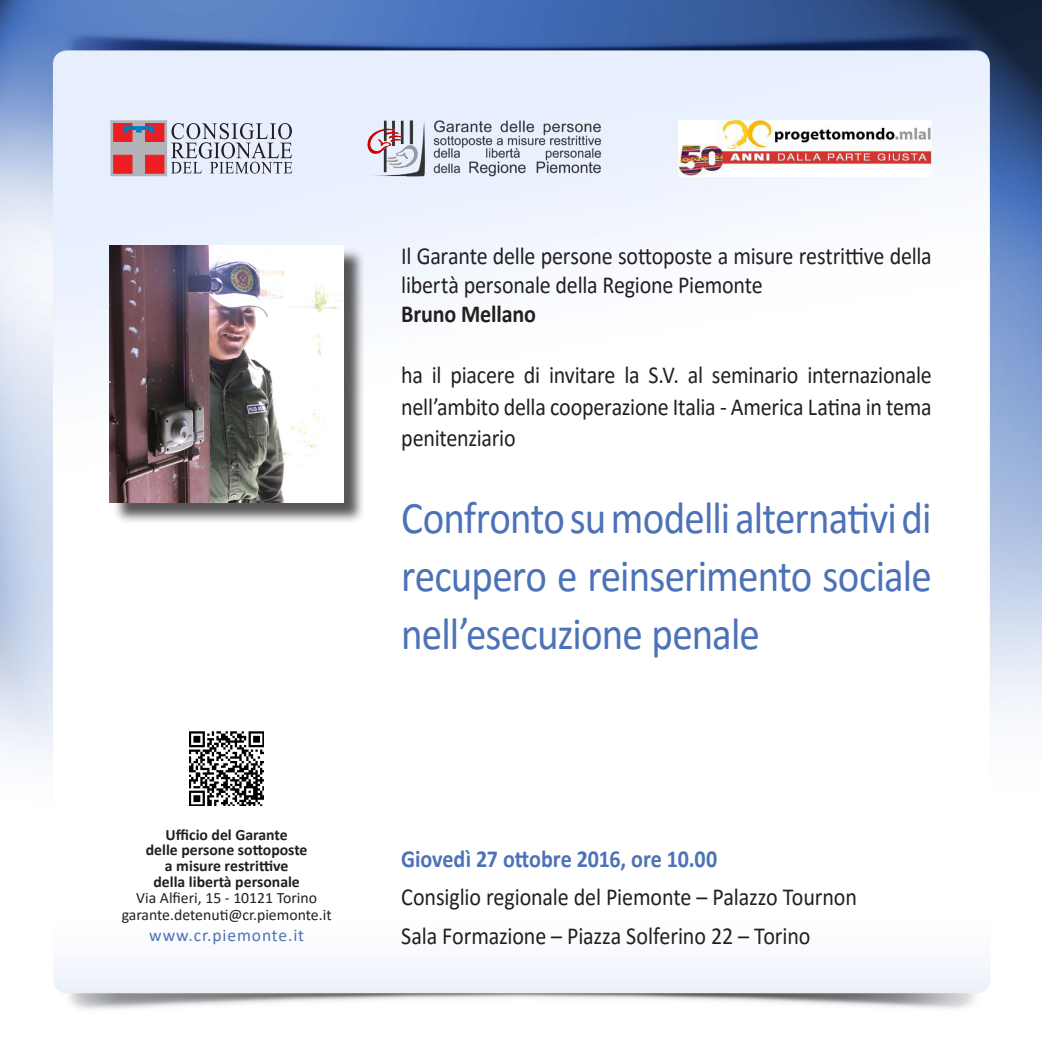
<style>
.page{position:relative;width:1042px;height:1042px;background:#fff}
.page>*{position:absolute;margin:0;border:0;box-sizing:border-box;transform-origin:0 0}
.t1{font:45.5px/57.8px "Calibri";letter-spacing:-.02em;color:#4d72b8;text-align:justify;scale:.9 1}
.t2{font:24.5px/31.5px "Calibri";letter-spacing:-.01em;color:#231f20;scale:.9 1}
.t3{font:700 24.5px "Calibri";letter-spacing:-.005em;color:#4d72b8;scale:.9 1}
.t4{font:700 24.5px "Calibri";letter-spacing:-.01em;color:#231f20;scale:.9 1}
.t5{font:17.5px "Calibri";letter-spacing:.05em;color:#4d72b8}
.t6{font:700 15.75px/15.8px "Calibri";color:#231f20;text-align:center}
.t7{font:15.75px/17.5px "Calibri";color:#231f20;text-align:center}
</style>
<div class="page">
<img style="left:0;top:0;width:1042px;height:1010px">
<div style="left:111px;top:121px;width:56px;height:55px;background:#b2b3b7"></div>
<div style="left:110px;top:120px;width:57px;height:56px;border:1px solid #b2b3b7"></div>
<div style="left:145px;top:155px;width:19px;height:18px;background:#ee1d23"></div>
<div style="left:113px;top:155px;width:19px;height:18px;background:#ee1d23;border:1px solid #ee1d23"></div>
<div style="left:113px;top:123px;width:19px;height:19px;background:#ee1d23;border:1px solid #ee1d23"></div>
<div style="left:145px;top:123px;width:19px;height:19px;background:#ee1d23"></div>
<svg style="left:122px;top:126px;width:33px;height:7px"></svg>
<svg style="left:171px;top:123px;width:121px;height:51px;background:#babfcc"></svg>
<img style="left:190px;top:732px;width:74px;height:74px">
<img style="left:363px;top:115px;width:245px;height:66px">
<div style="left:112px;top:248px;width:253px;height:276px;background:#231f20;opacity:.75"></div>
<img style="left:110px;top:245px;width:234px;height:257px">
<img style="left:678px;top:120px;width:254px;height:56px">
<p class="t6" style="left:146px;top:826px;width:163px">Ufficio del Garante<br>delle persone sottoposte a misure restrittive<br>della libertà personale</p>
<p class="t7" style="left:122px;top:888px;width:211px">Via Alfieri, 15 - 10121 Torino garante.detenuti@cr.piemonte.it</p>
<p class="t5" style="left:149px;top:923px;width:156px">www.cr.piemonte.it</p>
<p class="t2" style="left:401px;top:240px;width:591px;line-height:29.4px">Il Garante delle persone sottoposte a misure restrittive della libertà personale della Regione Piemonte</p>
<p class="t4" style="left:401px;top:297px;width:151px">Bruno Mellano</p>
<p class="t2" style="left:401px;top:359px;width:591px;text-align:justify">ha il piacere di invitare la S.V. al seminario internazionale nell’ambito della cooperazione Italia - America Latina in tema penitenziario</p>
<h1 class="t1" style="left:401px;top:488px;width:591px">Confronto su modelli alternativi di recupero e reinserimento sociale nell’esecuzione penale</h1>
<p class="t3" style="left:401px;top:841px;width:353px">Giovedì 27 ottobre 2016, ore 10.00</p>
<p class="t2" style="left:401px;top:877px;width:508px;line-height:38.5px">Consiglio regionale del Piemonte – Palazzo Tournon<br>Sala Formazione – Piazza Solferino 22 – Torino</p>
</div>
